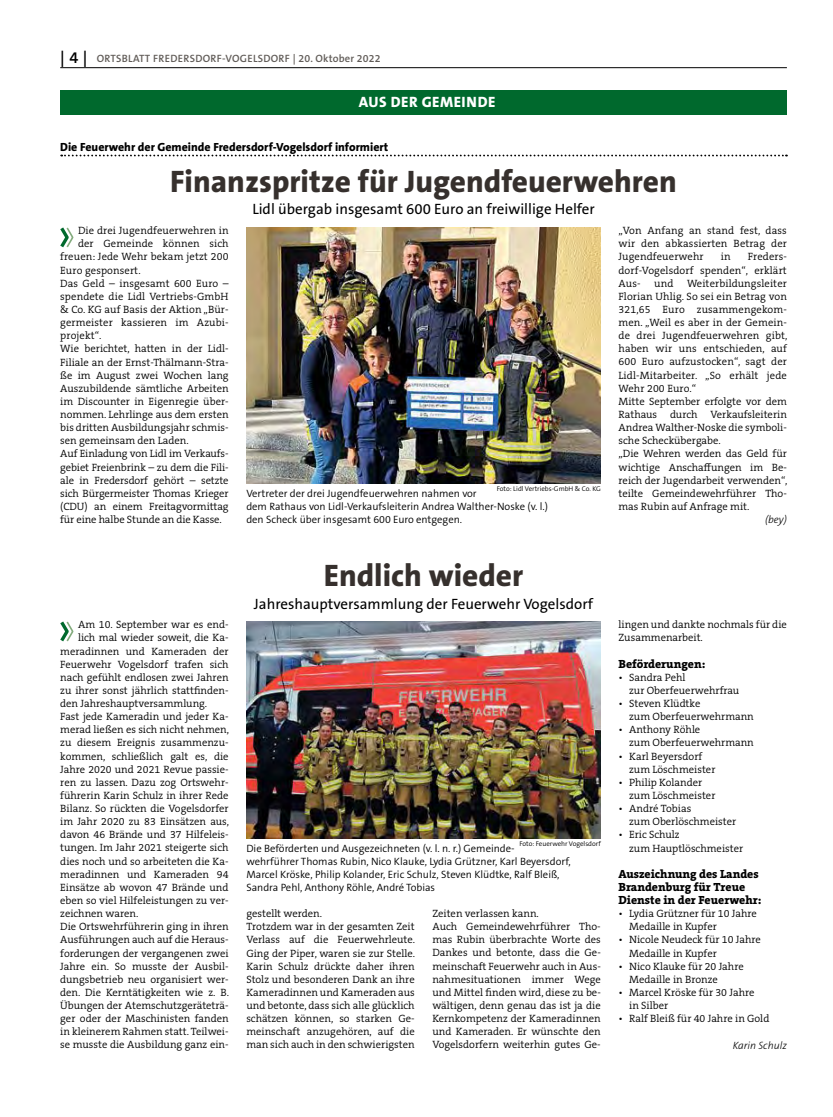
<style>
.page{position:relative;width:833px;height:1117px;background:#fff}
.page>*{position:absolute;margin:0;border:0;box-sizing:border-box;transform-origin:0 0}
.t1{font:800 31.25px "The Sans B W8";color:#36302d}
.t2{font:15px "The Sans B W5 Plain";color:#000}
.t3{font:800 15px "The Sans B W8";letter-spacing:.035em;color:#fff}
.t4{font:800 11.88px/13.1px "The Serif B W8";color:#000}
.t5{font:800 11.88px "The Sans B W8";color:#000}
.t6{font:300 10.62px/13.1px "The Serif B W4";color:#000}
.t7{font:300 10.62px/13.1px "The Sans B W4";color:#000}
.t8{font:600 10.62px "The Sans B W6";letter-spacing:.03em;color:#615c58}
.t9{font:italic 300 10.62px "The Sans B W3";color:#000}
.t10{font:300 6.88px "The Sans B W4";color:#000}
.s1{font-size:16.25px;color:#000}
</style>
<div class="page">
<hr style="left:60px;top:67px;width:727px;height:1px;background:#000">
<div style="left:60px;top:90px;width:727px;height:24px;background:#00692d"></div>
<svg style="left:60px;top:227px;width:14px;height:21px"></svg>
<img style="left:246px;top:227px;width:355px;height:256px">
<svg style="left:60px;top:621px;width:14px;height:21px"></svg>
<img style="left:246px;top:621px;width:355px;height:217px">
<svg style="left:61px;top:154px;width:726px;height:2px"></svg>
<p class="t8" style="left:60px;top:52px;width:322px"><span class="s1">| 4 |</span> ORTSBLATT FREDERSDORF-VOGELSDORF | 20. OKTOBER 2022</p>
<h2 class="t3" style="left:359px;top:92px;width:138px">Aus der Gemeinde</h2>
<p class="t5" style="left:60px;top:139px;width:330px">Die Feuerwehr der Gemeinde Fredersdorf-Vogelsdorf informiert</p>
<h1 class="t1" style="left:170px;top:161px;width:508px">Finanzspritze für Jugendfeuerwehren</h1>
<h2 class="t2" style="left:252px;top:200px;width:344px">Lidl übergab insgesamt 600 Euro an freiwillige Helfer</h2>
<p class="t6" style="left:78px;top:224px;width:152px">Die drei Jugendfeuerwehren in</p>
<p class="t6" style="left:78px;top:237px;width:152px">der Gemeinde können sich</p>
<p class="t6" style="left:60px;top:250px;width:170px">freuen: Jede Wehr bekam jetzt 200</p>
<p class="t6" style="left:60px;top:263px;width:82px">Euro gesponsert.</p>
<p class="t6" style="left:60px;top:276px;width:170px">Das Geld – insgesamt 600 Euro –</p>
<p class="t6" style="left:60px;top:290px;width:170px">spendete die Lidl Vertriebs-GmbH</p>
<p class="t6" style="left:60px;top:303px;width:170px">&amp; Co. KG auf Basis der Aktion „Bür-</p>
<p class="t6" style="left:60px;top:316px;width:169px">germeister kassieren im Azubi-</p>
<p class="t6" style="left:60px;top:329px;width:43px">projekt“.</p>
<p class="t6" style="left:60px;top:342px;width:170px">Wie berichtet, hatten in der Lidl-</p>
<p class="t6" style="left:60px;top:355px;width:170px">Filiale an der Ernst-Thälmann-Stra-</p>
<p class="t6" style="left:60px;top:368px;width:170px">ße im August zwei Wochen lang</p>
<p class="t6" style="left:60px;top:381px;width:170px">Auszubildende sämtliche Arbeiten</p>
<p class="t6" style="left:60px;top:394px;width:170px">im Discounter in Eigenregie über-</p>
<p class="t6" style="left:60px;top:408px;width:170px">nommen. Lehrlinge aus dem ersten</p>
<p class="t6" style="left:60px;top:421px;width:170px">bis dritten Ausbildungsjahr schmis-</p>
<p class="t6" style="left:60px;top:434px;width:130px">sen gemeinsam den Laden.</p>
<p class="t6" style="left:60px;top:447px;width:170px">Auf Einladung von Lidl im Verkaufs-</p>
<p class="t6" style="left:60px;top:460px;width:170px">gebiet Freienbrink – zu dem die Fili-</p>
<p class="t6" style="left:60px;top:473px;width:170px">ale in Fredersdorf gehört – setzte</p>
<p class="t6" style="left:60px;top:486px;width:170px">sich Bürgermeister Thomas Krieger</p>
<p class="t6" style="left:60px;top:499px;width:170px">(CDU) an einem Freitagvormittag</p>
<p class="t6" style="left:60px;top:513px;width:163px">für eine halbe Stunde an die Kasse.</p>
<p class="t6" style="left:618px;top:224px;width:170px;text-align:justify">„Von Anfang an stand fest, dass wir den abkassierten Betrag der Jugendfeuerwehr</p>
<p class="t6" style="left:618px;top:250px;width:170px;text-align:justify;text-indent:129px">Freders&shy;dorf-Vogelsdorf spenden“, erklärt Aus-</p>
<p class="t6" style="left:721px;top:250px;width:11px">in</p>
<p class="t6" style="left:618px;top:276px;width:170px;text-indent:68px">Weiterbildungsleiter<br>Florian Uhlig. So sei ein Betrag von<br>321,65 Euro zusammengekom&shy;men. „Weil es aber in der Gemein&shy;de drei Jugendfeuerwehren gibt, haben wir uns entschieden, auf<br>600 Euro aufzustocken“, sagt der<br>Lidl-Mitarbeiter. „So erhält jede<br>Wehr 200 Euro.“<br>Mitte September erfolgte vor dem<br>Rathaus durch Verkaufsleiterin<br>Andrea Walther-Noske die symboli&shy;sche Scheckübergabe.<br>„Die Wehren werden das Geld für wichtige Anschaffungen im Be&shy;reich der Jugendarbeit verwenden“, teilte Gemeindewehrführer Tho&shy;mas Rubin auf Anfrage mit.</p>
<p class="t9" style="left:765px;top:513px;width:23px">(bey)</p>
<p class="t6" style="left:654px;top:276px;width:21px">und</p>
<p class="t10" style="left:497px;top:484px;width:105px">Foto: Lidl Vertriebs-GmbH &amp; Co. KG</p>
<p class="t7" style="left:246px;top:486px;width:303px">Vertreter der drei Jugendfeuerwehren nahmen vor<br>dem Rathaus von Lidl-Verkaufsleiterin Andrea Walther-Noske (v. l.) den Scheck über insgesamt 600 Euro entgegen.</p>
<p class="t6" style="left:78px;top:618px;width:152px">Am 10. September war es end-</p>
<p class="t6" style="left:78px;top:631px;width:152px">lich mal wieder soweit, die Ka-</p>
<p class="t6" style="left:60px;top:644px;width:170px">meradinnen und Kameraden der</p>
<p class="t6" style="left:60px;top:657px;width:170px">Feuerwehr Vogelsdorf trafen sich</p>
<p class="t6" style="left:60px;top:670px;width:170px">nach gefühlt endlosen zwei Jahren</p>
<p class="t6" style="left:60px;top:683px;width:170px">zu ihrer sonst jährlich stattfinden-</p>
<p class="t6" style="left:60px;top:696px;width:148px">den Jahreshauptversammlung.</p>
<p class="t6" style="left:60px;top:710px;width:170px">Fast jede Kameradin und jeder Ka-</p>
<p class="t6" style="left:60px;top:723px;width:170px">merad ließen es sich nicht nehmen,</p>
<p class="t6" style="left:60px;top:736px;width:170px">zu diesem Ereignis zusammenzu-</p>
<p class="t6" style="left:60px;top:749px;width:170px">kommen, schließlich galt es, die</p>
<p class="t6" style="left:60px;top:762px;width:170px">Jahre 2020 und 2021 Revue passie-</p>
<p class="t6" style="left:60px;top:775px;width:170px">ren zu lassen. Dazu zog Ortswehr-</p>
<p class="t6" style="left:60px;top:788px;width:170px">führerin Karin Schulz in ihrer Rede</p>
<p class="t6" style="left:60px;top:801px;width:170px">Bilanz. So rückten die Vogelsdorfer</p>
<p class="t6" style="left:60px;top:814px;width:170px">im Jahr 2020 zu 83 Einsätzen aus,</p>
<p class="t6" style="left:60px;top:828px;width:170px">davon 46 Brände und 37 Hilfeleis-</p>
<p class="t6" style="left:60px;top:841px;width:170px">tungen. Im Jahr 2021 steigerte sich</p>
<p class="t6" style="left:60px;top:854px;width:170px">dies noch und so arbeiteten die Ka-</p>
<p class="t6" style="left:60px;top:867px;width:170px">meradinnen und Kameraden 94</p>
<p class="t6" style="left:60px;top:880px;width:170px">Einsätze ab wovon 47 Brände und</p>
<p class="t6" style="left:60px;top:893px;width:170px">eben so viel Hilfeleistungen zu ver-</p>
<p class="t6" style="left:60px;top:906px;width:80px">zeichnen waren.</p>
<p class="t6" style="left:60px;top:919px;width:170px">Die Ortswehrführerin ging in ihren</p>
<p class="t6" style="left:60px;top:933px;width:170px">Ausführungen auch auf die Heraus-</p>
<p class="t6" style="left:60px;top:946px;width:170px">forderungen der vergangenen zwei</p>
<p class="t6" style="left:60px;top:959px;width:170px">Jahre ein. So musste der Ausbil-</p>
<p class="t6" style="left:60px;top:972px;width:170px">dungsbetrieb neu organisiert wer-</p>
<p class="t6" style="left:60px;top:985px;width:170px">den. Die Kerntätigkeiten wie z. B.</p>
<p class="t6" style="left:60px;top:998px;width:170px">Übungen der Atemschutzgeräteträ-</p>
<p class="t6" style="left:60px;top:1011px;width:170px">ger oder der Maschinisten fanden</p>
<p class="t6" style="left:60px;top:1024px;width:170px">in kleinerem Rahmen statt. Teilwei-</p>
<p class="t6" style="left:60px;top:1038px;width:170px">se musste die Ausbildung ganz ein-</p>
<h1 class="t1" style="left:324px;top:555px;width:201px">Endlich wieder</h1>
<h2 class="t2" style="left:254px;top:593px;width:341px">Jahreshauptversammlung der Feuerwehr Vogelsdorf</h2>
<p class="t10" style="left:519px;top:839px;width:83px">Foto: Feuerwehr Vogelsdorf</p>
<p class="t7" style="left:246px;top:841px;width:326px">Die Beförderten und Ausgezeichneten (v. l. n. r.) Gemeinde-<br>wehrführer Thomas Rubin, Nico Klauke, Lydia Grützner, Karl Beyersdorf, Marcel Kröske, Philip Kolander, Eric Schulz, Steven Klüdtke, Ralf Bleiß, Sandra Pehl, Anthony Röhle, André Tobias</p>
<p class="t6" style="left:246px;top:906px;width:170px">gestellt werden.<br>Trotzdem war in der gesamten Zeit<br>Verlass auf die Feuerwehrleute.<br>Ging der Piper, waren sie zur Stelle.<br>Karin Schulz drückte daher ihren<br>Stolz und besonderen Dank an ihre<br>Kameradinnen und Kameraden aus und betonte, dass sich alle glücklich schätzen können, so starken Ge&shy;meinschaft anzugehören, auf die man sich auch in den schwierigsten</p>
<p class="t6" style="left:432px;top:906px;width:170px">Zeiten verlassen kann.<br>Auch Gemeindewehrführer Tho&shy;mas Rubin überbrachte Worte des<br>Dankes und betonte, dass die Ge&shy;meinschaft Feuerwehr auch in Aus&shy;nahmesituationen immer Wege und Mittel finden wird, diese zu be&shy;wältigen, denn genau das ist ja die<br>Kernkompetenz der Kameradinnen und Kameraden. Er wünschte den<br>Vogelsdorfern weiterhin gutes Ge-</p>
<p class="t6" style="left:618px;top:618px;width:170px">lingen und dankte nochmals für die<br>Zusammenarbeit.</p>
<p class="t4" style="left:618px;top:656px;width:88px">Beförderungen:</p>
<p class="t6" style="left:629px;top:670px;width:111px;text-indent:-11px">• Sandra Pehl<br>zur Oberfeuerwehrfrau</p>
<p class="t6" style="left:629px;top:696px;width:126px;text-indent:-11px">• Steven Klüdtke<br>zum Oberfeuerwehrmann</p>
<p class="t6" style="left:629px;top:723px;width:126px;text-indent:-11px">• Anthony Röhle<br>zum Oberfeuerwehrmann</p>
<p class="t6" style="left:629px;top:749px;width:88px;text-indent:-11px">• Karl Beyersdorf zum Löschmeister</p>
<p class="t6" style="left:629px;top:775px;width:88px;text-indent:-11px">• Philip Kolander zum Löschmeister</p>
<p class="t6" style="left:629px;top:801px;width:109px;text-indent:-11px">• André Tobias<br>zum Oberlöschmeister</p>
<p class="t6" style="left:629px;top:828px;width:115px;text-indent:-11px">• Eric Schulz<br>zum Hauptlöschmeister</p>
<p class="t4" style="left:618px;top:866px;width:144px">Auszeichnung des Landes<br>Brandenburg für Treue<br>Dienste in der Feuerwehr:</p>
<p class="t6" style="left:629px;top:906px;width:129px;text-indent:-11px">• Lydia Grützner für 10 Jahre<br>Medaille in Kupfer</p>
<p class="t6" style="left:629px;top:933px;width:133px;text-indent:-11px">• Nicole Neudeck für 10 Jahre<br>Medaille in Kupfer</p>
<p class="t6" style="left:629px;top:959px;width:116px;text-indent:-11px">• Nico Klauke für 20 Jahre<br>Medaille in Bronze</p>
<p class="t6" style="left:629px;top:985px;width:127px;text-indent:-11px">• Marcel Kröske für 30 Jahre in Silber</p>
<p class="t6" style="left:618px;top:1011px;width:152px">• Ralf Bleiß für 40 Jahre in Gold</p>
<p class="t9" style="left:732px;top:1038px;width:56px">Karin Schulz</p>
</div>
